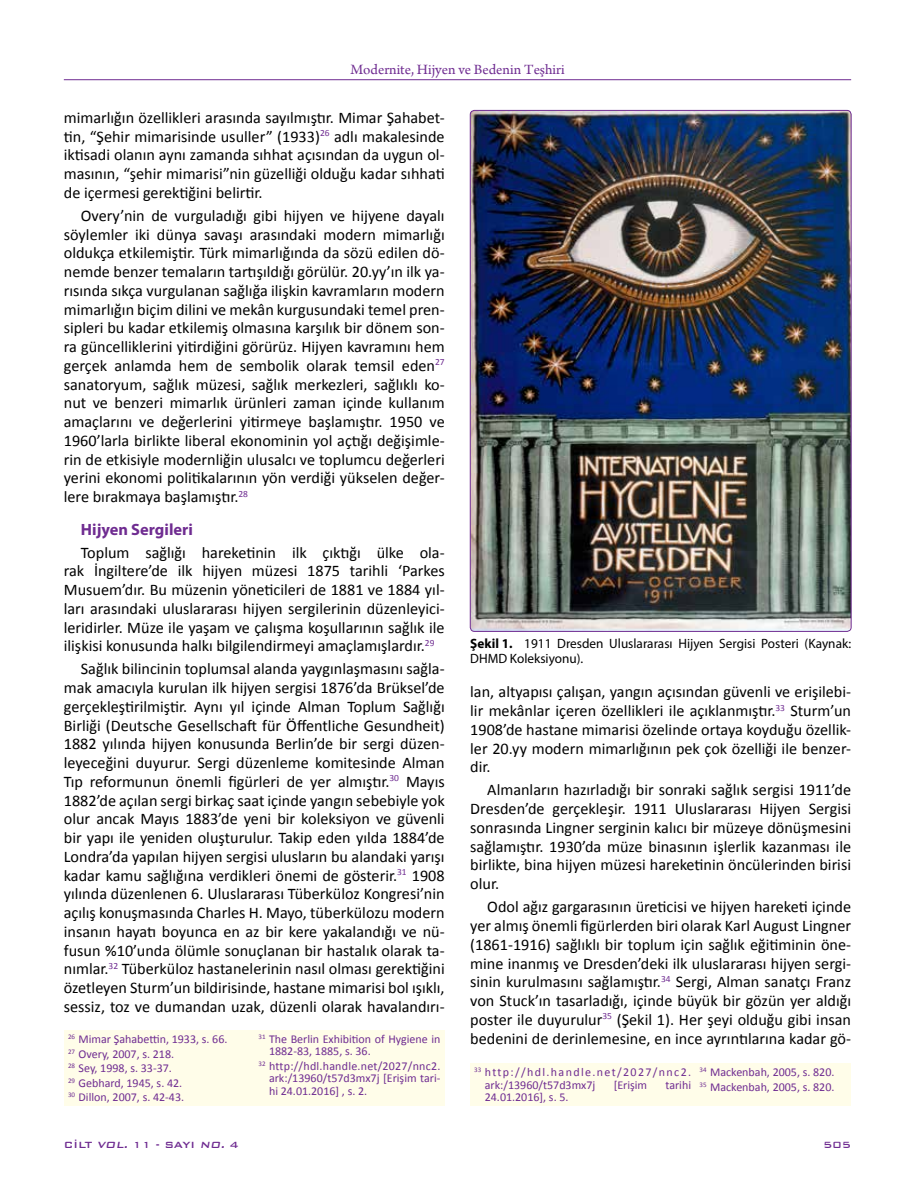
<style>
.page{position:relative;width:915px;height:1191px;background:#fff}
.page>*{position:absolute;margin:0;border:0;box-sizing:border-box;transform-origin:0 0}
.t1{font:700 16.35px "Myriad Pro";color:#6f2c91}
.t2{font:16.2px/18.8px "Calibri";color:#000;text-align:justify}
.t3{font:15px "Arno Pro";color:#6f2c91}
.t4{font:13.5px/15px "Myriad Pro";color:#000}
.t5{font:12px/14.5px "Calibri";color:#6f2c91}
.t6{font:12px/12.5px "Calibri";letter-spacing:.105em;color:#6f2c91}
.t7{font:500 12px "Bank Gothic BT";color:#6f2c91}
.s1{font-weight:700}
.s2{font-style:italic}
</style>
<div class="page">
<hr style="left:64px;top:79px;width:786px;height:1px;background:#6f2c91">
<div style="left:64px;top:1029px;width:190px;height:76px;background:#fffde9"></div>
<div style="left:470px;top:1063px;width:225px;height:42px;background:#fffde9"></div>
<div style="left:254px;top:1029px;width:190px;height:76px;background:#fffde9"></div>
<div style="left:695px;top:1063px;width:155px;height:42px;background:#fffde9"></div>
<img style="left:470px;top:110px;width:380px;height:521px">
<p class="t3" style="left:350px;top:61px;width:216px">Modernite, Hijyen ve Bedenin Teşhiri</p>
<p class="t2" style="left:64px;top:107px;width:382px">mimarlığın özellikleri arasında sayılmıştır. Mimar Şahabet&shy;tin, “Şehir mimarisinde usuller” (1933)<sup>26</sup> adlı makalesinde iktisadi olanın aynı zamanda sıhhat açısından da uygun ol&shy;masının, “şehir mimarisi”nin güzelliği olduğu kadar sıhhati de içermesi gerektiğini belirtir.</p>
<p class="t2" style="left:64px;top:205px;width:382px;text-indent:17px">Overy’nin de vurguladığı gibi hijyen ve hijyene dayalı söylemler iki dünya savaşı arasındaki modern mimarlığı oldukça etkilemiştir. Türk mimarlığında da sözü edilen dö&shy;nemde benzer temaların tartışıldığı görülür. 20.yy’ın ilk ya&shy;rısında sıkça vurgulanan sağlığa ilişkin kavramların modern mimarlığın biçim dilini ve mekân kurgusundaki temel pren&shy;sipleri bu kadar etkilemiş olmasına karşılık bir dönem son&shy;ra güncelliklerini yitirdiğini görürüz. Hijyen kavramını hem gerçek anlamda hem de sembolik olarak temsil eden<sup>27 </sup>sanatoryum, sağlık müzesi, sağlık merkezleri, sağlıklı ko&shy;nut ve benzeri mimarlık ürünleri zaman içinde kullanım amaçlarını ve değerlerini yitirmeye başlamıştır. 1950 ve 1960’larla birlikte liberal ekonominin yol açtığı değişimle&shy;rin de etkisiyle modernliğin ulusalcı ve toplumcu değerleri yerini ekonomi politikalarının yön verdiği yükselen değer&shy;lere bırakmaya başlamıştır.<sup>28</sup></p>
<p class="t1" style="left:81px;top:518px;width:113px">Hijyen Sergileri</p>
<p class="t2" style="left:64px;top:542px;width:382px;text-indent:17px">Toplum sağlığı hareketinin ilk çıktığı ülke ola&shy;rak İngiltere’de ilk hijyen müzesi 1875 tarihli ‘Parkes Musuem’dır. Bu müzenin yöneticileri de 1881 ve 1884 yıl&shy;ları arasındaki uluslararası hijyen sergilerinin düzenleyici&shy;leridirler. Müze ile yaşam ve çalışma koşullarının sağlık ile ilişkisi konusunda halkı bilgilendirmeyi amaçlamışlardır.<sup>29</sup></p>
<p class="t2" style="left:64px;top:659px;width:382px;text-indent:17px">Sağlık bilincinin toplumsal alanda yaygınlaşmasını sağla&shy;mak amacıyla kurulan ilk hijyen sergisi 1876’da Brüksel’de gerçekleştirilmiştir. Aynı yıl içinde Alman Toplum Sağlığı Birliği (Deutsche Gesellschaft für Öffentliche Gesundheit)<br>1882 yılında hijyen konusunda Berlin’de bir sergi düzen&shy;leyeceğini duyurur. Sergi düzenleme komitesinde Alman Tıp reformunun önemli figürleri de yer almıştır.<sup>30</sup> Mayıs 1882’de açılan sergi birkaç saat içinde yangın sebebiyle yok olur ancak Mayıs 1883’de yeni bir koleksiyon ve güvenli bir yapı ile yeniden oluşturulur. Takip eden yılda 1884’de Londra’da yapılan hijyen sergisi ulusların bu alandaki yarışı kadar kamu sağlığına verdikleri önemi de gösterir.<sup>31</sup> 1908 yılında düzenlenen 6. Uluslararası Tüberküloz Kongresi’nin açılış konuşmasında Charles H. Mayo, tüberkülozu modern insanın hayatı boyunca en az bir kere yakalandığı ve nü&shy;fusun %10’unda ölümle sonuçlanan bir hastalık olarak ta&shy;nımlar.<sup>32</sup> Tüberküloz hastanelerinin nasıl olması gerektiğini özetleyen Sturm’un bildirisinde, hastane mimarisi bol ışıklı, sessiz, toz ve dumandan uzak, düzenli olarak havalandırı-</p>
<p class="t4" style="left:470px;top:635px;width:382px"><span class="s1">Şekil 1.</span> 1911 Dresden Uluslararası Hijyen Sergisi Posteri (Kaynak:<br>DHMD Koleksiyonu).</p>
<p class="t2" style="left:470px;top:682px;width:382px">lan, altyapısı çalışan, yangın açısından güvenli ve erişilebi&shy;lir mekânlar içeren özellikleri ile açıklanmıştır.<sup>33</sup> Sturm’un 1908’de hastane mimarisi özelinde ortaya koyduğu özellik&shy;ler 20.yy modern mimarlığının pek çok özelliği ile benzer&shy;dir.</p>
<p class="t2" style="left:470px;top:780px;width:382px;text-indent:17px">Almanların hazırladığı bir sonraki sağlık sergisi 1911’de Dresden’de gerçekleşir. 1911 Uluslararası Hijyen Sergisi sonrasında Lingner serginin kalıcı bir müzeye dönüşmesini sağlamıştır. 1930’da müze binasının işlerlik kazanması ile birlikte‚ bina hijyen müzesi hareketinin öncülerinden birisi olur.</p>
<p class="t2" style="left:470px;top:896px;width:382px;text-indent:17px">Odol ağız gargarasının üreticisi ve hijyen hareketi içinde yer almış önemli figürlerden biri olarak Karl August Lingner (1861-1916) sağlıklı bir toplum için sağlık eğitiminin öne&shy;mine inanmış ve Dresden’deki ilk uluslararası hijyen sergi&shy;sinin kurulmasını sağlamıştır.<sup>34</sup> Sergi, Alman sanatçı Franz von Stuck’ın tasarladığı, içinde büyük bir gözün yer aldığı poster ile duyurulur<sup>35</sup> (Şekil 1). Her şeyi olduğu gibi insan bedenini de derinlemesine, en ince ayrıntılarına kadar gö-</p>
<p class="t5" style="left:68px;top:1031px;width:161px"><sup>26</sup> Mimar Şahabettin, 1933, s. 66.<br><sup>27</sup> Overy, 2007, s. 218.<br><sup>28</sup> Sey, 1998, s. 33-37.<br><sup>29</sup> Gebhard, 1945, s. 42.<br><sup>30</sup> Dillon, 2007, s. 42-43.</p>
<p class="t5" style="left:269px;top:1032px;width:173px;line-height:12.5px;text-indent:-10px"><sup>31</sup> The Berlin Exhibition of Hygiene in<br>1882-83, 1885, s. 36.</p>
<p class="t5" style="left:269px;top:1059px;width:173px;line-height:12.5px;text-align:justify;text-indent:-10px"><sup>32</sup> http://hdl.handle.net/2027/nnc2. ark:/13960/t57d3mx7j [Erişim tari&shy;hi 24.01.2016] , s. 2.</p>
<p class="t5" style="left:699px;top:1064px;width:136px"><sup>34</sup> Mackenbah, 2005, s. 820.<br><sup>35</sup> Mackenbah, 2005, s. 820.</p>
<p class="t6" style="left:484px;top:1065px;width:208px;text-indent:-10px"><sup>33</sup> http://hdl.handle.net/2027/nnc2. ark:/13960/t57d3mx7j</p>
<p class="t5" style="left:613px;top:1077px;width:35px">[Erişim</p>
<p class="t5" style="left:665px;top:1077px;width:27px">tarihi</p>
<p class="t5" style="left:484px;top:1089px;width:85px">24.01.2016], s. 5.</p>
<p class="t7" style="left:64px;top:1138px;width:176px">CİLT <span class="s2">VOL.</span> 11 - SAYI <span class="s2">NO.</span> 4</p>
<p class="t7" style="left:823px;top:1138px;width:29px">505</p>
</div>
